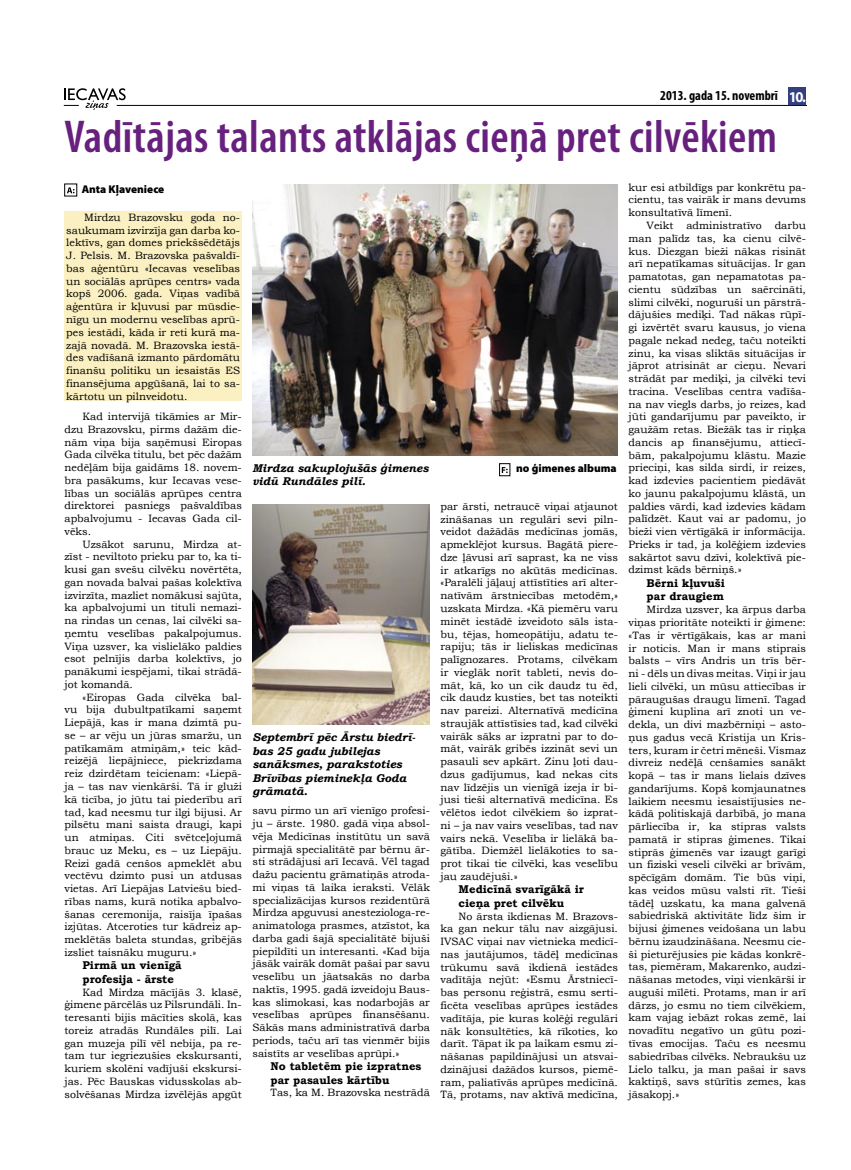
<style>
.page{position:relative;width:851px;height:1170px;background:#fff}
.page>*{position:absolute;margin:0;border:0;box-sizing:border-box;transform-origin:0 0}
.t1{font:600 condensed 46.25px "Myriad Pro";letter-spacing:.01em;color:#67207d}
.t2{font:700 condensed 13.75px "Myriad Pro";color:#000}
.t3{font:italic 700 11.25px/13.5px "Bookman Old Style";color:#000}
.t4{font:700 11.25px/13.5px "Bookman Old Style";color:#000}
.t5{font:900 11.25px "Myriad Pro";color:#000}
.t6{font:10.62px/12.8px "Bookman Old Style";color:#000;text-align:justify}
.s1{font-stretch:normal;font-size:15px;color:#fff}
</style>
<div class="page">
<hr style="left:117px;top:105px;width:689px;height:1px;background:#000">
<svg style="left:64px;top:88px;width:62px;height:22px"></svg>
<div style="left:788px;top:87px;width:18px;height:18px;background:#333f7f"></div>
<img style="left:252px;top:184px;width:366px;height:271px">
<img style="left:252px;top:504px;width:178px;height:220px">
<div style="left:64px;top:211px;width:178px;height:190px;background:#fbf0c1"></div>
<svg style="left:67px;top:187px;width:7px;height:6px"></svg>
<div style="left:64px;top:184px;width:13px;height:12px;border:1px solid #000"></div>
<svg style="left:501px;top:467px;width:6px;height:6px"></svg>
<div style="left:499px;top:463px;width:11px;height:13px;border:1px solid #000"></div>
<p class="t2" style="left:660px;top:87px;width:147px">2013. gada 15. novembrī <span class="s1">10.</span></p>
<h1 class="t1" style="left:64px;top:108px;width:714px">Vadītājas talants atklājas cieņā pret cilvēkiem</h1>
<p class="t5" style="left:82px;top:182px;width:84px">Anta Kļaveniece</p>
<p class="t6" style="left:66px;top:211px;width:175px;text-indent:18px">Mirdzu Brazovsku goda no&shy;saukumam izvirzīja gan darba ko&shy;lektīvs, gan domes priekšsēdētājs J. Pelsis. M. Brazovska pašvaldī&shy;bas aģentūru «Iecavas veselības un sociālās aprūpes centrs» vada kopš 2006. gada. Viņas vadībā aģentūra ir kļuvusi par mūsdie&shy;nīgu un modernu veselības aprū&shy;pes iestādi, kāda ir reti kurā ma&shy;zajā novadā. M. Brazovska iestā&shy;des vadīšanā izmanto pārdomātu finanšu politiku un iesaistās ES finansējuma apgūšanā, lai to sa&shy;kārtotu un pilnveidotu.</p>
<p class="t6" style="left:64px;top:410px;width:179px;text-indent:18px">Kad intervijā tikāmies ar Mir&shy;dzu Brazovsku, pirms dažām die&shy;nām viņa bija saņēmusi Eiropas Gada cilvēka titulu, bet pēc dažām nedēļām bija gaidāms 18. novem&shy;bra pasākums, kur Iecavas vese&shy;lības un sociālās aprūpes centra direktorei pasniegs pašvaldības apbalvojumu - Iecavas Gada cil&shy;vēks.</p>
<p class="t6" style="left:64px;top:537px;width:179px;text-indent:18px">Uzsākot sarunu, Mirdza at&shy;zīst - neviltoto prieku par to, ka ti&shy;kusi gan svešu cilvēku novērtēta, gan novada balvai pašas kolektīva izvirzīta, mazliet nomākusi sajūta, ka apbalvojumi un tituli nemazi&shy;na rindas un cenas, lai cilvēki sa&shy;ņemtu veselības pakalpojumus.<br>Viņa uzsver, ka vislielāko paldies esot pelnījis darba kolektīvs, jo panākumi iespējami, tikai strādā&shy;jot komandā.</p>
<p class="t6" style="left:64px;top:690px;width:179px;text-indent:18px">«Eiropas Gada cilvēka bal&shy;vu bija dubultpatīkami saņemt Liepājā, kas ir mana dzimtā pu&shy;se – ar vēju un jūras smaržu, un patīkamām atmiņām,» teic kād&shy;reizējā liepājniece, piekrizdama reiz dzirdētam teicienam: «Liepā&shy;ja – tas nav vienkārši. Tā ir gluži kā ticība, jo jūtu tai piederību arī tad, kad neesmu tur ilgi bijusi. Ar pilsētu mani saista draugi, kapi un atmiņas. Citi svētceļojumā brauc uz Meku, es – uz Liepāju.<br>Reizi gadā cenšos apmeklēt abu vectēvu dzimto pusi un atdusas vietas. Arī Liepājas Latviešu bied&shy;rības nams, kurā notika apbalvo&shy;šanas ceremonija, raisīja īpašas izjūtas. Atceroties tur kādreiz ap&shy;meklētās baleta stundas, gribējās izsliet taisnāku muguru.»</p>
<p class="t4" style="left:82px;top:958px;width:101px">Pirmā un vienīgā profesija - ārste</p>
<p class="t6" style="left:64px;top:985px;width:179px;text-indent:18px">Kad Mirdza mācījās 3. klasē, ģimene pārcēlās uz Pilsrundāli. In&shy;teresanti bijis mācīties skolā, kas toreiz atradās Rundāles pilī. Lai gan muzeja pilī vēl nebija, pa re&shy;tam tur iegriezušies ekskursanti, kuriem skolēni vadījuši ekskursi&shy;jas. Pēc Bauskas vidusskolas ab&shy;solvēšanas Mirdza izvēlējās apgūt</p>
<p class="t3" style="left:252px;top:461px;width:177px">Mirdza sakuplojušās ģimenes vidū Rundāles pilī.</p>
<p class="t3" style="left:252px;top:730px;width:164px">Septembrī pēc Ārstu biedrī&shy;bas 25 gadu jubilejas sanāksmes, parakstoties<br>Brīvības pieminekļa Goda grāmatā.</p>
<p class="t6" style="left:252px;top:804px;width:179px">savu pirmo un arī vienīgo profesi&shy;ju – ārste. 1980. gadā viņa absol&shy;vēja Medicīnas institūtu un savā pirmajā specialitātē par bērnu ār&shy;sti strādājusi arī Iecavā. Vēl tagad dažu pacientu grāmatiņās atroda&shy;mi viņas tā laika ieraksti. Vēlāk specializācijas kursos rezidentūrā Mirdza apguvusi anesteziologa-re&shy;animatologa prasmes, atzīstot, ka darba gadi šajā specialitātē bijuši piepildīti un interesanti. «Kad bija jāsāk vairāk domāt pašai par savu veselību un jāatsakās no darba naktīs, 1995. gadā izveidoju Baus&shy;kas slimokasi, kas nodarbojās ar veselības aprūpes finansēšanu.<br>Sākās mans administratīvā darba periods, taču arī tas vienmēr bijis saistīts ar veselības aprūpi.»</p>
<p class="t4" style="left:270px;top:1059px;width:152px">No tabletēm pie izpratnes par pasaules kārtību</p>
<p class="t6" style="left:270px;top:1086px;width:161px">Tas, ka M. Brazovska nestrādā</p>
<p class="t5" style="left:516px;top:461px;width:102px">no ģimenes albuma</p>
<p class="t6" style="left:440px;top:500px;width:179px">par ārsti, netraucē viņai atjaunot zināšanas un regulāri sevi piln&shy;veidot dažādās medicīnas jomās, apmeklējot kursus. Bagātā piere&shy;dze ļāvusi arī saprast, ka ne viss ir atkarīgs no akūtās medicīnas. «Paralēli jāļauj attīstīties arī alter&shy;natīvām ārstniecības metodēm,» uzskata Mirdza. «Kā piemēru varu minēt iestādē izveidoto sāls ista&shy;bu, tējas, homeopātiju, adatu te&shy;rapiju; tās ir lieliskas medicīnas palīgnozares. Protams, cilvēkam ir vieglāk norīt tableti, nevis do&shy;māt, kā, ko un cik daudz tu ēd, cik daudz kusties, bet tas noteikti nav pareizi. Alternatīvā medicīna straujāk attīstīsies tad, kad cilvēki vairāk sāks ar izpratni par to do&shy;māt, vairāk gribēs izzināt sevi un pasauli sev apkārt. Zinu ļoti dau&shy;dzus gadījumus, kad nekas cits nav līdzējis un vienīgā izeja ir bi&shy;jusi tieši alternatīvā medicīna. Es vēlētos iedot cilvēkiem šo izprat&shy;ni – ja nav vairs veselības, tad nav vairs nekā. Veselība ir lielākā ba&shy;gātība. Diemžēl lielākoties to sa&shy;prot tikai tie cilvēki, kas veselību jau zaudējuši.»</p>
<p class="t4" style="left:458px;top:882px;width:127px">Medicīnā svarīgākā ir cieņa pret cilvēku</p>
<p class="t6" style="left:440px;top:909px;width:179px;text-indent:18px">No ārsta ikdienas M. Brazovs&shy;ka gan nekur tālu nav aizgājusi.<br>IVSAC viņai nav vietnieka medicī&shy;nas jautājumos, tādēļ medicīnas trūkumu savā ikdienā iestādes vadītāja nejūt: «Esmu Ārstniecī&shy;bas personu reģistrā, esmu serti&shy;ficēta veselības aprūpes iestādes vadītāja, pie kuras kolēģi regulāri nāk konsultēties, kā rīkoties, ko darīt. Tāpat ik pa laikam esmu zi&shy;nāšanas papildinājusi un atsvai&shy;dzinājusi dažādos kursos, piemē&shy;ram, paliatīvās aprūpes medicīnā.<br>Tā, protams, nav aktīvā medicīna,</p>
<p class="t6" style="left:628px;top:181px;width:179px">kur esi atbildīgs par konkrētu pa&shy;cientu, tas vairāk ir mans devums konsultatīvā līmenī.</p>
<p class="t6" style="left:628px;top:219px;width:179px;text-indent:18px">Veikt administratīvo darbu man palīdz tas, ka cienu cilvē&shy;kus. Diezgan bieži nākas risināt arī nepatīkamas situācijas. Ir gan pamatotas, gan nepamatotas pa&shy;cientu sūdzības un saērcināti, slimi cilvēki, noguruši un pārstrā&shy;dājušies mediķi. Tad nākas rūpī&shy;gi izvērtēt svaru kausus, jo viena pagale nekad nedeg, taču noteikti zinu, ka visas sliktās situācijas ir jāprot atrisināt ar cieņu. Nevari strādāt par mediķi, ja cilvēki tevi tracina. Veselības centra vadīša&shy;na nav viegls darbs, jo reizes, kad jūti gandarījumu par paveikto, ir gaužām retas. Biežāk tas ir riņķa dancis ap finansējumu, attiecī&shy;bām, pakalpojumu klāstu. Mazie prieciņi, kas silda sirdi, ir reizes, kad izdevies pacientiem piedāvāt ko jaunu pakalpojumu klāstā, un paldies vārdi, kad izdevies kādam palīdzēt. Kaut vai ar padomu, jo bieži vien vērtīgākā ir informācija.<br>Prieks ir tad, ja kolēģiem izdevies sakārtot savu dzīvi, kolektīvā pie&shy;dzimst kāds bērniņš.»</p>
<p class="t4" style="left:646px;top:576px;width:80px">Bērni kļuvuši par draugiem</p>
<p class="t6" style="left:628px;top:603px;width:179px;text-indent:18px">Mirdza uzsver, ka ārpus darba viņas prioritāte noteikti ir ģimene: «Tas ir vērtīgākais, kas ar mani ir noticis. Man ir mans stiprais balsts – vīrs Andris un trīs bēr&shy;ni - dēls un divas meitas. Viņi ir jau lieli cilvēki, un mūsu attiecības ir pāraugušas draugu līmenī. Tagad ģimeni kuplina arī znoti un ve&shy;dekla, un divi mazbērniņi – asto&shy;ņus gadus vecā Kristija un Kris&shy;ters, kuram ir četri mēneši. Vismaz divreiz nedēļā cenšamies sanākt kopā – tas ir mans lielais dzīves gandarījums. Kopš komjaunatnes laikiem neesmu iesaistījusies ne&shy;kādā politiskajā darbībā, jo mana pārliecība ir, ka stipras valsts pamatā ir stipras ģimenes. Tikai stiprās ģimenēs var izaugt garīgi un fiziski veseli cilvēki ar brīvām, spēcīgām domām. Tie būs viņi, kas veidos mūsu valsti rīt. Tieši tādēļ uzskatu, ka mana galvenā sabiedriskā aktivitāte līdz šim ir bijusi ģimenes veidošana un labu bērnu izaudzināšana. Neesmu cie&shy;ši pieturējusies pie kādas konkrē&shy;tas, piemēram, Makarenko, audzi&shy;nāšanas metodes, viņi vienkārši ir auguši mīlēti. Protams, man ir arī dārzs, jo esmu no tiem cilvēkiem, kam vajag iebāzt rokas zemē, lai novadītu negatīvo un gūtu pozi&shy;tīvas emocijas. Taču es neesmu sabiedrības cilvēks. Nebraukšu uz Lielo talku, ja man pašai ir savs kaktiņš, savs stūrītis zemes, kas jāsakopj.»</p>
</div>
